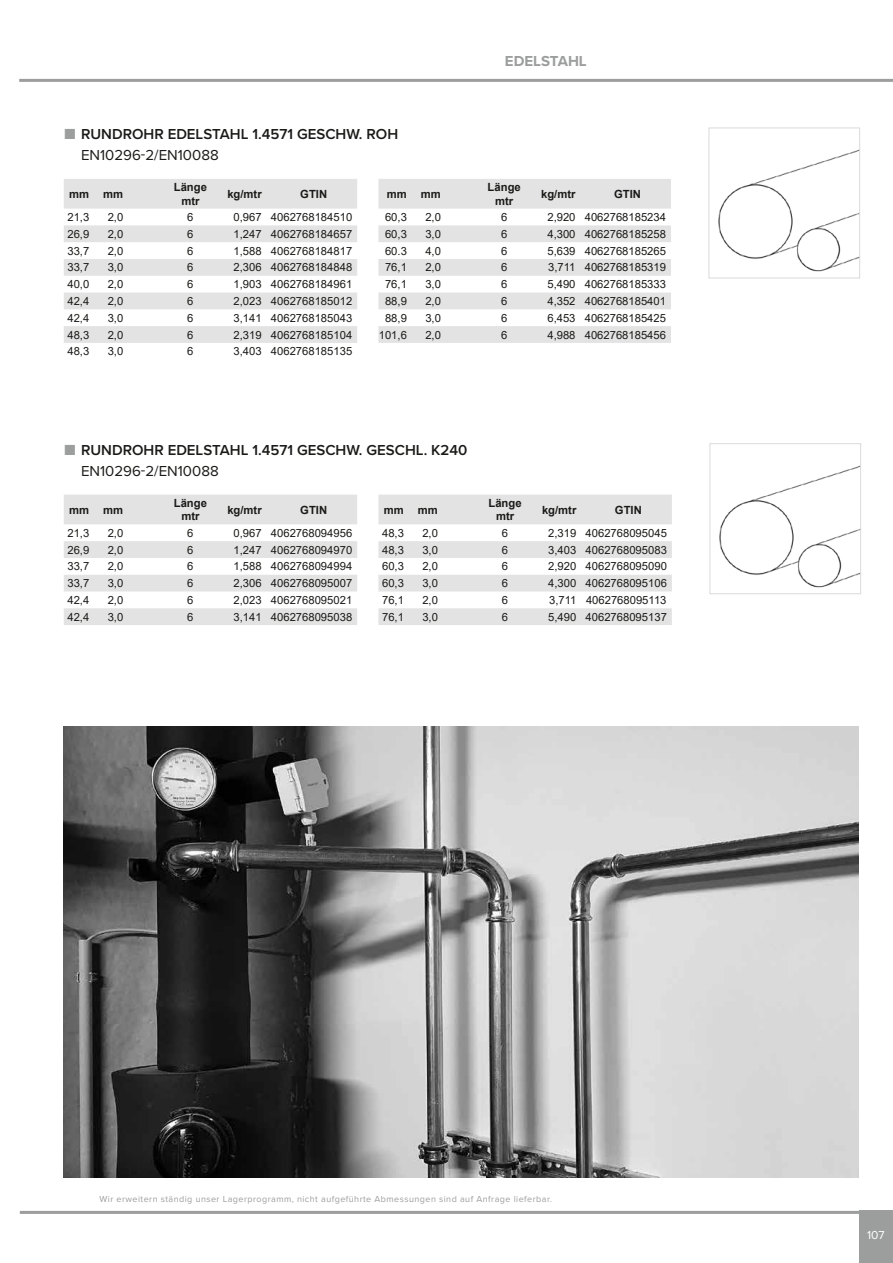
<style>
.page{position:relative;width:893px;height:1263px;background:#fff}
.page>*{position:absolute;margin:0;border:0;box-sizing:border-box;transform-origin:0 0}
.t1{font:600 15px "Proxima Nova";color:#1a1a18}
.t2{font:15px "Proxima Nova";color:#1a1a18}
.t3{font:700 15px "Proxima Nova";color:#9c9d9d}
.t4{font:12px "Proxima Nova";color:#fff}
.t5{font:11.25px "Arial";color:#1a1a18}
.t6{font:700 11.25px/13.5px "Arial";color:#1a1a18;text-align:center}
.t7{font:9px "Proxima Nova";letter-spacing:.05em;color:#9c9d9d}
</style>
<div class="page">
<hr style="left:19px;top:79px;width:874px;height:3px;background:#9c9d9d">
<hr style="left:20px;top:1211px;width:873px;height:3px;background:#9c9d9d">
<div style="left:859px;top:1211px;width:34px;height:52px;background:#9c9d9d"></div>
<svg style="left:64px;top:179px;width:293px;height:164px;fill:#e3e3e3"></svg>
<svg style="left:378px;top:179px;width:293px;height:164px;fill:#e3e3e3"></svg>
<svg style="left:64px;top:495px;width:293px;height:130px"></svg>
<svg style="left:378px;top:495px;width:294px;height:130px"></svg>
<img style="left:718px;top:150px;width:140px;height:122px">
<div style="left:709px;top:128px;width:151px;height:150px;border:1px solid #dadada"></div>
<img style="left:719px;top:466px;width:140px;height:122px">
<div style="left:710px;top:443px;width:151px;height:151px;border:1px solid #dadada"></div>
<img style="left:64px;top:726px;width:795px;height:452px">
<h1 class="t1" style="left:81px;top:123px;width:319px">RUNDROHR EDELSTAHL 1.4571 GESCHW. ROH</h1>
<h1 class="t2" style="left:81px;top:144px;width:139px">EN10296-2/EN10088</h1>
<h1 class="t3" style="left:505px;top:49px;width:83px">EDELSTAHL</h1>
<p class="t6" style="left:69px;top:187px;width:56px">mm mm</p>
<p class="t6" style="left:174px;top:180px;width:35px">Länge mtr</p>
<p class="t6" style="left:227px;top:187px;width:36px">kg/mtr</p>
<p class="t6" style="left:300px;top:187px;width:28px">GTIN</p>
<p class="t5" style="left:67px;top:209px;width:23px">21,3</p>
<p class="t5" style="left:108px;top:209px;width:17px">2,0</p>
<p class="t5" style="left:187px;top:209px;width:8px">6</p>
<p class="t5" style="left:234px;top:209px;width:120px">0,967 4062768184510</p>
<p class="t5" style="left:67px;top:226px;width:23px">26,9</p>
<p class="t5" style="left:108px;top:226px;width:17px">2,0</p>
<p class="t5" style="left:187px;top:226px;width:8px">6</p>
<p class="t5" style="left:234px;top:226px;width:120px">1,247 4062768184657</p>
<p class="t5" style="left:67px;top:243px;width:23px">33,7</p>
<p class="t5" style="left:108px;top:243px;width:17px">2,0</p>
<p class="t5" style="left:187px;top:243px;width:8px">6</p>
<p class="t5" style="left:234px;top:243px;width:120px">1,588 4062768184817</p>
<p class="t5" style="left:67px;top:260px;width:23px">33,7</p>
<p class="t5" style="left:108px;top:260px;width:17px">3,0</p>
<p class="t5" style="left:187px;top:260px;width:8px">6</p>
<p class="t5" style="left:234px;top:260px;width:120px">2,306 4062768184848</p>
<p class="t5" style="left:67px;top:277px;width:23px">40,0</p>
<p class="t5" style="left:108px;top:277px;width:17px">2,0</p>
<p class="t5" style="left:187px;top:277px;width:8px">6</p>
<p class="t5" style="left:234px;top:277px;width:120px">1,903 4062768184961</p>
<p class="t5" style="left:67px;top:293px;width:23px">42,4</p>
<p class="t5" style="left:108px;top:293px;width:17px">2,0</p>
<p class="t5" style="left:187px;top:293px;width:8px">6</p>
<p class="t5" style="left:234px;top:293px;width:120px">2,023 4062768185012</p>
<p class="t5" style="left:67px;top:310px;width:23px">42,4</p>
<p class="t5" style="left:108px;top:310px;width:17px">3,0</p>
<p class="t5" style="left:187px;top:310px;width:8px">6</p>
<p class="t5" style="left:234px;top:310px;width:120px">3,141 4062768185043</p>
<p class="t5" style="left:67px;top:327px;width:23px">48,3</p>
<p class="t5" style="left:108px;top:327px;width:17px">2,0</p>
<p class="t5" style="left:187px;top:327px;width:8px">6</p>
<p class="t5" style="left:234px;top:327px;width:120px">2,319 4062768185104</p>
<p class="t5" style="left:67px;top:344px;width:23px">48,3</p>
<p class="t5" style="left:108px;top:344px;width:17px">3,0</p>
<p class="t5" style="left:187px;top:344px;width:8px">6</p>
<p class="t5" style="left:234px;top:344px;width:120px">3,403 4062768185135</p>
<p class="t6" style="left:387px;top:187px;width:56px">mm mm</p>
<p class="t6" style="left:488px;top:180px;width:35px">Länge mtr</p>
<p class="t6" style="left:541px;top:187px;width:36px">kg/mtr</p>
<p class="t6" style="left:614px;top:187px;width:28px">GTIN</p>
<p class="t5" style="left:385px;top:209px;width:23px">60,3</p>
<p class="t5" style="left:425px;top:209px;width:17px">2,0</p>
<p class="t5" style="left:501px;top:209px;width:8px">6</p>
<p class="t5" style="left:547px;top:209px;width:120px">2,920 4062768185234</p>
<p class="t5" style="left:385px;top:226px;width:23px">60,3</p>
<p class="t5" style="left:425px;top:226px;width:17px">3,0</p>
<p class="t5" style="left:501px;top:226px;width:8px">6</p>
<p class="t5" style="left:547px;top:226px;width:120px">4,300 4062768185258</p>
<p class="t5" style="left:385px;top:243px;width:23px">60.3</p>
<p class="t5" style="left:425px;top:243px;width:17px">4,0</p>
<p class="t5" style="left:501px;top:243px;width:8px">6</p>
<p class="t5" style="left:547px;top:243px;width:120px">5,639 4062768185265</p>
<p class="t5" style="left:385px;top:260px;width:23px">76,1</p>
<p class="t5" style="left:425px;top:260px;width:17px">2,0</p>
<p class="t5" style="left:501px;top:260px;width:8px">6</p>
<p class="t5" style="left:548px;top:260px;width:119px">3,711 4062768185319</p>
<p class="t5" style="left:385px;top:277px;width:23px">76,1</p>
<p class="t5" style="left:425px;top:277px;width:17px">3,0</p>
<p class="t5" style="left:501px;top:277px;width:8px">6</p>
<p class="t5" style="left:547px;top:277px;width:120px">5,490 4062768185333</p>
<p class="t5" style="left:385px;top:293px;width:23px">88,9</p>
<p class="t5" style="left:425px;top:293px;width:17px">2,0</p>
<p class="t5" style="left:501px;top:293px;width:8px">6</p>
<p class="t5" style="left:547px;top:293px;width:120px">4,352 4062768185401</p>
<p class="t5" style="left:385px;top:310px;width:23px">88,9</p>
<p class="t5" style="left:425px;top:310px;width:17px">3,0</p>
<p class="t5" style="left:501px;top:310px;width:8px">6</p>
<p class="t5" style="left:547px;top:310px;width:120px">6,453 4062768185425</p>
<p class="t5" style="left:379px;top:327px;width:30px">101,6</p>
<p class="t5" style="left:425px;top:327px;width:17px">2,0</p>
<p class="t5" style="left:501px;top:327px;width:8px">6</p>
<p class="t5" style="left:547px;top:327px;width:120px">4,988 4062768185456</p>
<h1 class="t1" style="left:81px;top:439px;width:388px">RUNDROHR EDELSTAHL 1.4571 GESCHW. GESCHL. K240</h1>
<h1 class="t2" style="left:81px;top:460px;width:139px">EN10296-2/EN10088</h1>
<p class="t6" style="left:69px;top:503px;width:56px">mm mm</p>
<p class="t6" style="left:174px;top:496px;width:35px">Länge mtr</p>
<p class="t6" style="left:227px;top:503px;width:36px">kg/mtr</p>
<p class="t6" style="left:300px;top:503px;width:28px">GTIN</p>
<p class="t5" style="left:67px;top:525px;width:23px">21,3</p>
<p class="t5" style="left:108px;top:525px;width:17px">2,0</p>
<p class="t5" style="left:187px;top:525px;width:8px">6</p>
<p class="t5" style="left:234px;top:525px;width:120px">0,967 4062768094956</p>
<p class="t5" style="left:67px;top:542px;width:23px">26,9</p>
<p class="t5" style="left:108px;top:542px;width:17px">2,0</p>
<p class="t5" style="left:187px;top:542px;width:8px">6</p>
<p class="t5" style="left:234px;top:542px;width:120px">1,247 4062768094970</p>
<p class="t5" style="left:67px;top:559px;width:23px">33,7</p>
<p class="t5" style="left:108px;top:559px;width:17px">2,0</p>
<p class="t5" style="left:187px;top:559px;width:8px">6</p>
<p class="t5" style="left:234px;top:559px;width:120px">1,588 4062768094994</p>
<p class="t5" style="left:67px;top:575px;width:23px">33,7</p>
<p class="t5" style="left:108px;top:575px;width:17px">3,0</p>
<p class="t5" style="left:187px;top:575px;width:8px">6</p>
<p class="t5" style="left:234px;top:575px;width:120px">2,306 4062768095007</p>
<p class="t5" style="left:67px;top:592px;width:23px">42,4</p>
<p class="t5" style="left:108px;top:592px;width:17px">2,0</p>
<p class="t5" style="left:187px;top:592px;width:8px">6</p>
<p class="t5" style="left:234px;top:592px;width:120px">2,023 4062768095021</p>
<p class="t5" style="left:67px;top:609px;width:23px">42,4</p>
<p class="t5" style="left:108px;top:609px;width:17px">3,0</p>
<p class="t5" style="left:187px;top:609px;width:8px">6</p>
<p class="t5" style="left:234px;top:609px;width:120px">3,141 4062768095038</p>
<p class="t6" style="left:384px;top:503px;width:56px">mm mm</p>
<p class="t6" style="left:488px;top:496px;width:35px">Länge mtr</p>
<p class="t6" style="left:542px;top:503px;width:36px">kg/mtr</p>
<p class="t6" style="left:615px;top:503px;width:28px">GTIN</p>
<p class="t5" style="left:382px;top:525px;width:23px">48,3</p>
<p class="t5" style="left:422px;top:525px;width:17px">2,0</p>
<p class="t5" style="left:502px;top:525px;width:8px">6</p>
<p class="t5" style="left:548px;top:525px;width:120px">2,319 4062768095045</p>
<p class="t5" style="left:382px;top:542px;width:23px">48,3</p>
<p class="t5" style="left:422px;top:542px;width:17px">3,0</p>
<p class="t5" style="left:502px;top:542px;width:8px">6</p>
<p class="t5" style="left:548px;top:542px;width:120px">3,403 4062768095083</p>
<p class="t5" style="left:382px;top:559px;width:23px">60,3</p>
<p class="t5" style="left:422px;top:559px;width:17px">2,0</p>
<p class="t5" style="left:502px;top:559px;width:8px">6</p>
<p class="t5" style="left:548px;top:559px;width:120px">2,920 4062768095090</p>
<p class="t5" style="left:382px;top:575px;width:23px">60,3</p>
<p class="t5" style="left:422px;top:575px;width:17px">3,0</p>
<p class="t5" style="left:502px;top:575px;width:8px">6</p>
<p class="t5" style="left:548px;top:575px;width:120px">4,300 4062768095106</p>
<p class="t5" style="left:382px;top:592px;width:23px">76,1</p>
<p class="t5" style="left:422px;top:592px;width:17px">2,0</p>
<p class="t5" style="left:502px;top:592px;width:8px">6</p>
<p class="t5" style="left:549px;top:592px;width:119px">3,711 4062768095113</p>
<p class="t5" style="left:382px;top:609px;width:23px">76,1</p>
<p class="t5" style="left:422px;top:609px;width:17px">3,0</p>
<p class="t5" style="left:502px;top:609px;width:8px">6</p>
<p class="t5" style="left:548px;top:609px;width:120px">5,490 4062768095137</p>
<p class="t7" style="left:100px;top:1192px;width:454px">Wir erweitern ständig unser Lagerprogramm, nicht aufgeführte Abmessungen sind auf Anfrage lieferbar.</p>
<p class="t4" style="left:867px;top:1226px;width:19px">107</p>
</div>
